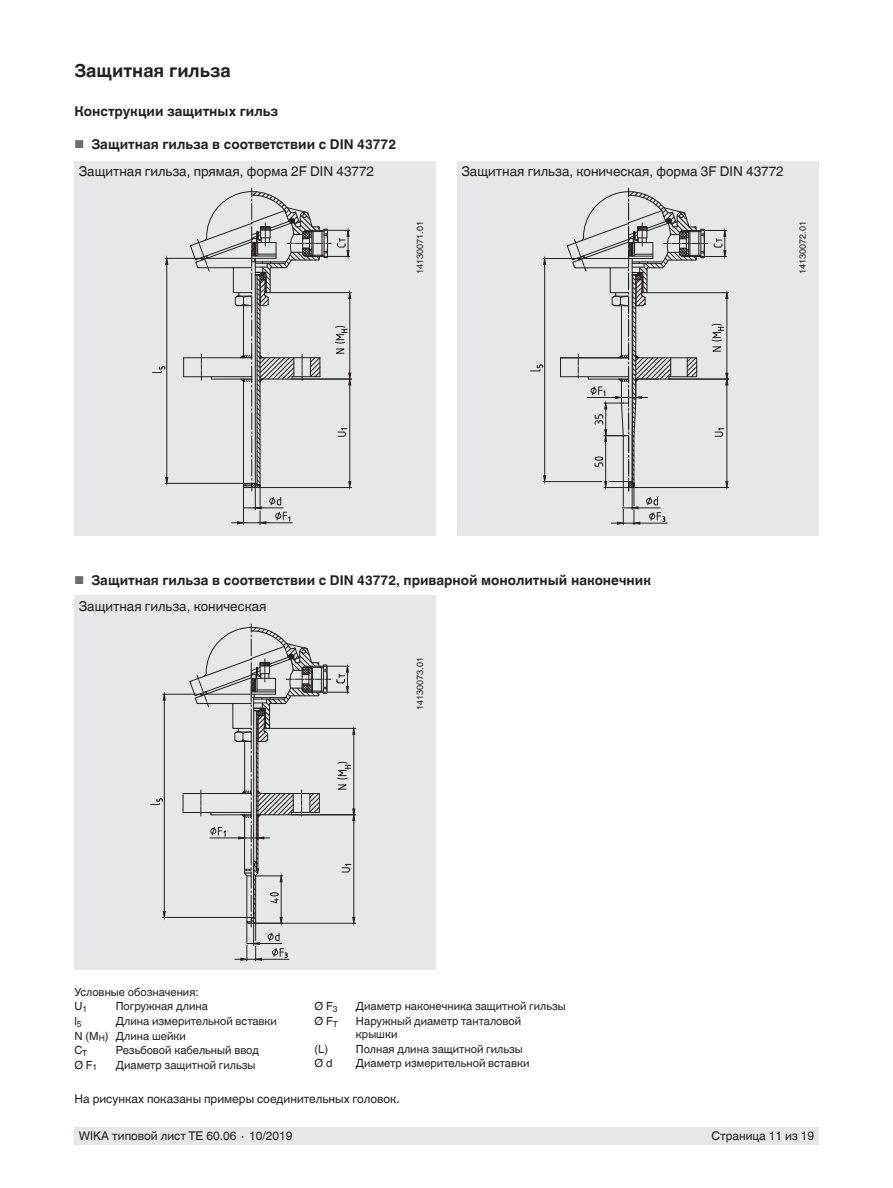
<style>
.page{position:relative;width:893px;height:1188px;background:#fff}
.page>*{position:absolute;margin:0;border:0;box-sizing:border-box;transform-origin:0 0}
.t1{font:700 18px "Helvetica World";color:#231f20}
.t2{font:700 13.5px "Helvetica World";color:#231f20}
.t3{font:13.5px "Helvetica World";color:#231f20}
.t4{font:12px "Helvetica World";color:#231f20}
.t5{font:11.25px/14.4px "Helvetica World";color:#231f20}
.t6{font:9px "Helvetica World";color:#231f20}
.s1{font-weight:400;font-size:11.55px;color:#6c6d70}
</style>
<div class="page">
<div style="left:74px;top:1128px;width:745px;height:17px;background:#e6e7e9"></div>
<div style="left:74px;top:162px;width:362px;height:374px;background:#e6e7e9"></div>
<div style="left:74px;top:595px;width:362px;height:375px;background:#e6e7e9"></div>
<div style="left:457px;top:162px;width:362px;height:374px;background:#e6e7e9"></div>
<hr style="left:184px;top:376px;width:68px;height:1px;background:#231f20">
<hr style="left:184px;top:357px;width:68px;height:1px;background:#231f20">
<svg style="left:183px;top:358px;width:1px;height:19px"></svg>
<hr style="left:165px;top:258px;width:87px;height:1px;background:#231f20">
<hr style="left:165px;top:483px;width:87px;height:1px;background:#231f20">
<hr style="left:167px;top:264px;width:1px;height:214px;background:#231f20">
<svg style="left:165px;top:258px;width:3px;height:7px"></svg>
<svg style="left:165px;top:477px;width:3px;height:7px"></svg>
<svg style="left:153px;top:366px;width:13px;height:7px"></svg>
<svg style="left:190px;top:188px;width:161px;height:337px"></svg>
<hr style="left:543px;top:258px;width:86px;height:1px;background:#231f20">
<hr style="left:544px;top:264px;width:1px;height:212px;background:#231f20">
<svg style="left:543px;top:259px;width:3px;height:6px"></svg>
<svg style="left:543px;top:475px;width:3px;height:6px"></svg>
<svg style="left:530px;top:365px;width:13px;height:7px"></svg>
<hr style="left:543px;top:481px;width:59px;height:1px;background:#231f20">
<svg style="left:560px;top:188px;width:169px;height:337px"></svg>
<hr style="left:163px;top:694px;width:88px;height:1px;background:#231f20">
<hr style="left:163px;top:917px;width:88px;height:1px;background:#231f20">
<hr style="left:164px;top:700px;width:1px;height:211px;background:#231f20">
<svg style="left:163px;top:693px;width:3px;height:8px"></svg>
<svg style="left:163px;top:911px;width:3px;height:7px"></svg>
<svg style="left:151px;top:799px;width:12px;height:6px"></svg>
<svg style="left:183px;top:624px;width:173px;height:337px"></svg>
<h1 class="t1" style="left:74px;top:60px;width:158px">Защитная гильза</h1>
<p class="t2" style="left:74px;top:103px;width:205px">Конструкции защитных гильз</p>
<p class="t2" style="left:74px;top:136px;width:323px"><span class="s1">■</span> Защитная гильза в соответствии с DIN 43772</p>
<p class="t3" style="left:79px;top:163px;width:297px">Защитная гильза, прямая, форма 2F DIN 43772</p>
<p class="t6" style="left:415px;top:274px;width:54px;rotate:-90deg">14130071.01</p>
<p class="t3" style="left:461px;top:163px;width:324px">Защитная гильза, коническая, форма 3F DIN 43772</p>
<p class="t6" style="left:798px;top:274px;width:54px;rotate:-90deg">14130072.01</p>
<p class="t2" style="left:74px;top:572px;width:578px"><span class="s1">■</span> Защитная гильза в соответствии с DIN 43772, приварной монолитный наконечник</p>
<p class="t3" style="left:79px;top:599px;width:189px">Защитная гильза, коническая</p>
<p class="t6" style="left:415px;top:710px;width:54px;rotate:-90deg">14130073.01</p>
<p class="t5" style="left:74px;top:985px;width:126px">Условные обозначения:<br>U<sub>1</sub></p>
<p class="t5" style="left:116px;top:999px;width:93px">Погружная длина</p>
<p class="t5" style="left:74px;top:1014px;width:204px;text-indent:41px">Длина измерительной вставки<br>N (M<sub>H</sub>) Длина шейки<br>C<sub>T</sub></p>
<p class="t5" style="left:74px;top:1014px;width:9px">l<sub>5</sub></p>
<p class="t5" style="left:116px;top:1043px;width:145px">Резьбовой кабельный ввод</p>
<p class="t5" style="left:74px;top:1058px;width:24px">Ø F<sub>1</sub></p>
<p class="t5" style="left:116px;top:1057px;width:141px">Диаметр защитной гильзы</p>
<p class="t5" style="left:315px;top:999px;width:24px">Ø F<sub>3</sub></p>
<p class="t5" style="left:356px;top:999px;width:211px">Диаметр наконечника защитной гильзы</p>
<p class="t5" style="left:315px;top:1014px;width:25px">Ø F<sub>T</sub></p>
<p class="t5" style="left:356px;top:1014px;width:167px;line-height:13.5px">Наружный диаметр танталовой крышки</p>
<p class="t5" style="left:315px;top:1042px;width:15px">(L)</p>
<p class="t5" style="left:356px;top:1042px;width:168px">Полная длина защитной гильзы</p>
<p class="t5" style="left:315px;top:1056px;width:19px">Ø d</p>
<p class="t5" style="left:356px;top:1056px;width:175px">Диаметр измерительной вставки</p>
<p class="t4" style="left:74px;top:1091px;width:327px">На рисунках показаны примеры соединительных головок.</p>
<p class="t4" style="left:79px;top:1129px;width:215px">WIKA типовой лист TE 60.06 ∙ 10/2019</p>
<p class="t4" style="left:711px;top:1129px;width:104px">Страница 11 из 19</p>
</div>
